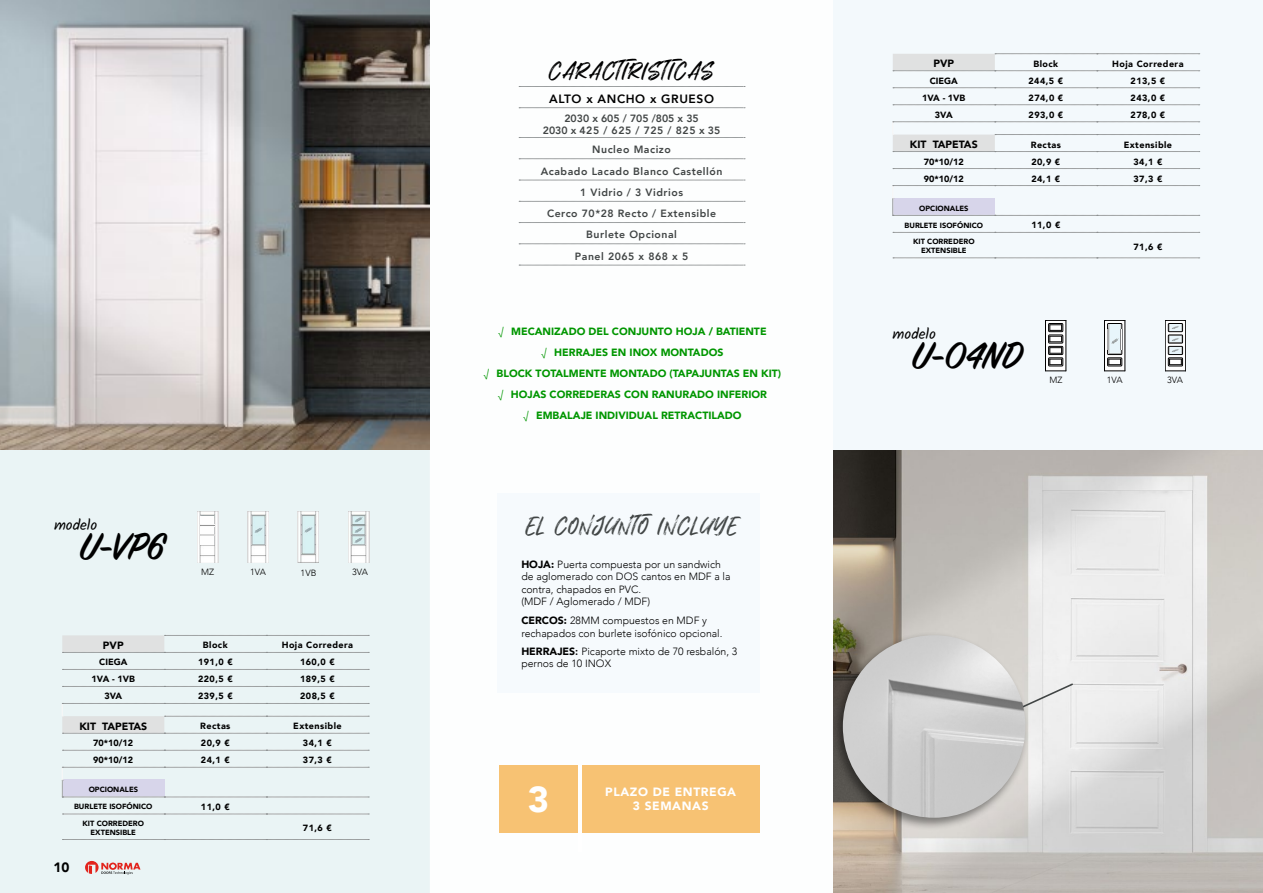
<style>
.page{position:relative;width:1263px;height:893px;background:#fff}
.page>*{position:absolute;margin:0;border:0;box-sizing:border-box;transform-origin:0 0}
.t1{font:600 42px "Sign Painter House Script";color:#000}
.t2{font:900 36px "Avenir";color:#fff}
.t3{font:25.5px "Hiatus";letter-spacing:.05em;color:#414545}
.t4{font:25.5px "Hiatus";letter-spacing:.06em;color:#000}
.t5{font:15px "Kalam";color:#000}
.t6{font:900 13.5px "Avenir";color:#000}
.t7{font:900 12px/14.4px "Avenir";letter-spacing:.05em;color:#fff;text-align:center}
.t8{font:800 12px "Avenir";letter-spacing:.05em;color:#000}
.t9{font:300 10.5px/12.6px "Avenir";color:#000}
.t10{font:900 10.5px/21px "Avenir";color:#009600;text-align:center}
.t11{font:800 10.5px/21.3px "Avenir";letter-spacing:.05em;color:#414545;text-align:center}
.t12{font:800 10.5px/12px "Avenir";color:#414545;text-align:center}
.t13{font:900 10.5px "Avenir";color:#000}
.t14{font:900 9px "Avenir";letter-spacing:.05em;color:#000}
.t15{font:300 9px "Avenir";color:#000}
.t16{font:900 7.5px/9px "Avenir";color:#000;text-align:center}
.s1{font-weight:400}
.s2{font-weight:900}
.s3{font-weight:800}
</style>
<div class="page">
<div style="left:0;top:449px;width:429px;height:444px;background:#eaf4f5"></div>
<div style="left:429px;top:0;width:404px;height:893px;background:#f9fbfb"></div>
<img style="left:833px;top:449px;width:430px;height:444px">
<svg style="left:85px;top:861px;width:55px;height:14px"></svg>
<img style="left:0;top:0;width:429px;height:449px">
<svg style="left:62px;top:750px;width:307px;height:1px"></svg>
<svg style="left:62px;top:767px;width:307px;height:31px"></svg>
<svg style="left:62px;top:814px;width:307px;height:1px"></svg>
<svg style="left:62px;top:839px;width:307px;height:1px"></svg>
<svg style="left:62px;top:635px;width:307px;height:99px"></svg>
<svg style="left:519px;top:159px;width:226px;height:1px"></svg>
<svg style="left:519px;top:180px;width:226px;height:1px"></svg>
<svg style="left:519px;top:201px;width:226px;height:1px"></svg>
<svg style="left:519px;top:222px;width:226px;height:1px"></svg>
<svg style="left:519px;top:244px;width:226px;height:1px"></svg>
<svg style="left:519px;top:265px;width:226px;height:1px"></svg>
<svg style="left:519px;top:86px;width:226px;height:1px"></svg>
<svg style="left:519px;top:107px;width:226px;height:1px"></svg>
<svg style="left:519px;top:137px;width:226px;height:1px"></svg>
<div style="left:499px;top:765px;width:261px;height:68px;background:#f7c273"></div>
<hr style="left:578px;top:765px;width:3px;height:86px;background:#fff">
<div style="left:833px;top:0;width:430px;height:449px;background:#f3f9fc"></div>
<svg style="left:893px;top:168px;width:307px;height:1px"></svg>
<svg style="left:892px;top:185px;width:308px;height:31px"></svg>
<svg style="left:893px;top:232px;width:307px;height:1px"></svg>
<svg style="left:893px;top:258px;width:307px;height:1px"></svg>
<svg style="left:892px;top:54px;width:308px;height:98px"></svg>
<svg style="left:1046px;top:365px;width:20px;height:6px"></svg>
<svg style="left:1045px;top:371px;width:21px;height:1px"></svg>
<hr style="left:1066px;top:320px;width:1px;height:51px;background:#000">
<hr style="left:1045px;top:320px;width:1px;height:51px;background:#000">
<div style="left:1048px;top:358px;width:15px;height:8px;border:1px solid #000"></div>
<svg style="left:1046px;top:320px;width:20px;height:45px"></svg>
<img style="left:197px;top:512px;width:20px;height:50px">
<img style="left:247px;top:512px;width:21px;height:50px">
<img style="left:348px;top:512px;width:20px;height:50px">
<img style="left:298px;top:511px;width:21px;height:51px">
<div style="left:201px;top:516px;width:13px;height:29px;background:#fefefe"></div>
<svg style="left:201px;top:534px;width:13px;height:2px"></svg>
<svg style="left:201px;top:525px;width:13px;height:1px"></svg>
<svg style="left:1166px;top:365px;width:19px;height:6px"></svg>
<svg style="left:1165px;top:371px;width:21px;height:1px"></svg>
<hr style="left:1185px;top:320px;width:1px;height:51px;background:#000">
<hr style="left:1165px;top:320px;width:1px;height:51px;background:#000">
<div style="left:1168px;top:358px;width:15px;height:8px;border:1px solid #000"></div>
<svg style="left:1165px;top:320px;width:21px;height:45px"></svg>
<svg style="left:1105px;top:365px;width:20px;height:6px"></svg>
<svg style="left:1104px;top:371px;width:21px;height:1px"></svg>
<hr style="left:1125px;top:320px;width:1px;height:51px;background:#000">
<hr style="left:1104px;top:320px;width:1px;height:51px;background:#000">
<div style="left:1107px;top:358px;width:15px;height:8px;border:1px solid #000"></div>
<svg style="left:1105px;top:320px;width:20px;height:45px"></svg>
<img style="left:1109px;top:325px;width:11px;height:28px">
<img style="left:1107px;top:329px;width:2px;height:20px">
<img style="left:1120px;top:329px;width:2px;height:20px">
<svg style="left:1029px;top:683px;width:44px;height:31px"></svg>
<div style="left:831px;top:632px;width:198px;height:198px;background:#000;opacity:.44"></div>
<img style="left:843px;top:635px;width:182px;height:183px;border-radius:91px">
<h3 class="t5" style="left:54px;top:515px;width:45px">modelo</h3>
<h1 class="t1" style="left:81px;top:521px;width:84px">U-VP6</h1>
<p class="t15" style="left:201px;top:567px;width:15px">MZ</p>
<p class="t15" style="left:250px;top:567px;width:17px">1VA</p>
<p class="t15" style="left:301px;top:567px;width:17px">1VB</p>
<p class="t15" style="left:352px;top:567px;width:17px">3VA</p>
<p class="t13" style="left:103px;top:636px;width:22px">PVP</p>
<p class="t14" style="left:203px;top:637px;width:26px">Block</p>
<p class="t14" style="left:282px;top:637px;width:73px">Hoja Corredera</p>
<p class="t14" style="left:99px;top:655px;width:30px">CIEGA</p>
<p class="t14" style="left:198px;top:655px;width:36px">191,0 €</p>
<p class="t14" style="left:300px;top:655px;width:36px">160,0 €</p>
<p class="t14" style="left:92px;top:672px;width:45px">1VA - 1VB</p>
<p class="t14" style="left:198px;top:672px;width:36px">220,5 €</p>
<p class="t14" style="left:300px;top:672px;width:36px">189,5 €</p>
<p class="t14" style="left:104px;top:689px;width:19px">3VA</p>
<p class="t14" style="left:198px;top:689px;width:36px">239,5 €</p>
<p class="t14" style="left:300px;top:689px;width:36px">208,5 €</p>
<p class="t13" style="left:79px;top:717px;width:69px">KIT TAPETAS</p>
<p class="t14" style="left:200px;top:718px;width:32px">Rectas</p>
<p class="t14" style="left:293px;top:718px;width:50px">Extensible</p>
<p class="t14" style="left:93px;top:735px;width:41px">70*10/12</p>
<p class="t14" style="left:201px;top:735px;width:30px">20,9 €</p>
<p class="t14" style="left:303px;top:735px;width:30px">34,1 €</p>
<p class="t14" style="left:93px;top:752px;width:41px">90*10/12</p>
<p class="t14" style="left:201px;top:752px;width:30px">24,1 €</p>
<p class="t14" style="left:303px;top:752px;width:30px">37,3 €</p>
<p class="t16" style="left:89px;top:785px;width:51px">OPCIONALES</p>
<p class="t16" style="left:74px;top:802px;width:80px">BURLETE ISOFÓNICO</p>
<p class="t14" style="left:201px;top:799px;width:30px">11,0 €</p>
<p class="t16" style="left:83px;top:819px;width:63px">KIT CORREDERO<br>EXTENSIBLE</p>
<p class="t14" style="left:303px;top:820px;width:30px">71,6 €</p>
<h3 class="t6" style="left:54px;top:856px;width:17px">10</h3>
<h3 class="t4" style="left:549px;top:59px;width:166px">CARACTIRISTICAS</h3>
<h3 class="t8" style="left:549px;top:90px;width:166px">ALTO x ANCHO x GRUESO</h3>
<p class="t12" style="left:543px;top:112px;width:179px">2030 x 605 / 705 /805 x 35<br>2030 x 425 / 625 / 725 / 825 x 35</p>
<p class="t11" style="left:541px;top:139px;width:183px">Nucleo Macizo<br>Acabado Lacado Blanco Castellón<br>1 Vidrio / 3 Vidrios<br>Cerco 70*28 Recto / Extensible<br>Burlete Opcional<br>Panel 2065 x 868 x 5</p>
<p class="t10" style="left:484px;top:321px;width:299px"><span class="s1">√</span> MECANIZADO DEL CONJUNTO HOJA / BATIENTE<br><span class="s1">√</span> HERRAJES EN INOX MONTADOS<br><span class="s1">√</span> BLOCK TOTALMENTE MONTADO (TAPAJUNTAS EN KIT) <span class="s1">√</span> HOJAS CORREDERAS CON RANURADO INFERIOR<br><span class="s1">√</span> EMBALAJE INDIVIDUAL RETRACTILADO</p>
<h3 class="t3" style="left:526px;top:513px;width:213px">EL CONJUNTO INCLUYE</h3>
<p class="t9" style="left:521px;top:558px;width:211px"><span class="s2">HOJA:</span> Puerta compuesta por un sandwich de aglomerado con DOS cantos en MDF a la contra, chapados en PVC.<br>(MDF / Aglomerado / MDF)</p>
<p class="t9" style="left:521px;top:614px;width:203px"><span class="s2">CERCOS:</span> 28MM compuestos en MDF y rechapados con burlete isofónico opcional.</p>
<p class="t9" style="left:521px;top:646px;width:217px;line-height:12px"><span class="s2">HERRAJES</span><span class="s3">:</span> Picaporte mixto de 70 resbalón, 3 pernos de 10 INOX</p>
<h2 class="t2" style="left:528px;top:769px;width:23px">3</h2>
<h3 class="t7" style="left:605px;top:784px;width:133px">PLAZO DE ENTREGA<br>3 SEMANAS</h3>
<p class="t13" style="left:933px;top:55px;width:22px">PVP</p>
<p class="t14" style="left:1033px;top:56px;width:26px">Block</p>
<p class="t14" style="left:1112px;top:56px;width:73px">Hoja Corredera</p>
<p class="t14" style="left:930px;top:73px;width:30px">CIEGA</p>
<p class="t14" style="left:1028px;top:73px;width:36px">244,5 €</p>
<p class="t14" style="left:1130px;top:73px;width:36px">213,5 €</p>
<p class="t14" style="left:922px;top:90px;width:45px">1VA - 1VB</p>
<p class="t14" style="left:1028px;top:90px;width:36px">274,0 €</p>
<p class="t14" style="left:1130px;top:90px;width:36px">243,0 €</p>
<p class="t14" style="left:935px;top:107px;width:19px">3VA</p>
<p class="t14" style="left:1028px;top:107px;width:36px">293,0 €</p>
<p class="t14" style="left:1130px;top:107px;width:36px">278,0 €</p>
<p class="t13" style="left:910px;top:136px;width:69px">KIT TAPETAS</p>
<p class="t14" style="left:1031px;top:137px;width:32px">Rectas</p>
<p class="t14" style="left:1124px;top:137px;width:50px">Extensible</p>
<p class="t14" style="left:924px;top:154px;width:41px">70*10/12</p>
<p class="t14" style="left:1031px;top:154px;width:30px">20,9 €</p>
<p class="t14" style="left:1133px;top:154px;width:30px">34,1 €</p>
<p class="t14" style="left:924px;top:171px;width:41px">90*10/12</p>
<p class="t14" style="left:1031px;top:171px;width:30px">24,1 €</p>
<p class="t14" style="left:1133px;top:171px;width:30px">37,3 €</p>
<p class="t16" style="left:919px;top:203px;width:51px">OPCIONALES</p>
<p class="t16" style="left:904px;top:220px;width:80px">BURLETE ISOFÓNICO</p>
<p class="t14" style="left:1031px;top:217px;width:30px">11,0 €</p>
<p class="t16" style="left:913px;top:237px;width:63px">KIT CORREDERO<br>EXTENSIBLE</p>
<p class="t14" style="left:1133px;top:239px;width:30px">71,6 €</p>
<h3 class="t5" style="left:892px;top:324px;width:45px">modelo</h3>
<h1 class="t1" style="left:913px;top:330px;width:111px">U-04ND</h1>
<p class="t15" style="left:1050px;top:375px;width:15px">MZ</p>
<p class="t15" style="left:1107px;top:375px;width:17px">1VA</p>
<p class="t15" style="left:1167px;top:375px;width:17px">3VA</p>
</div>
